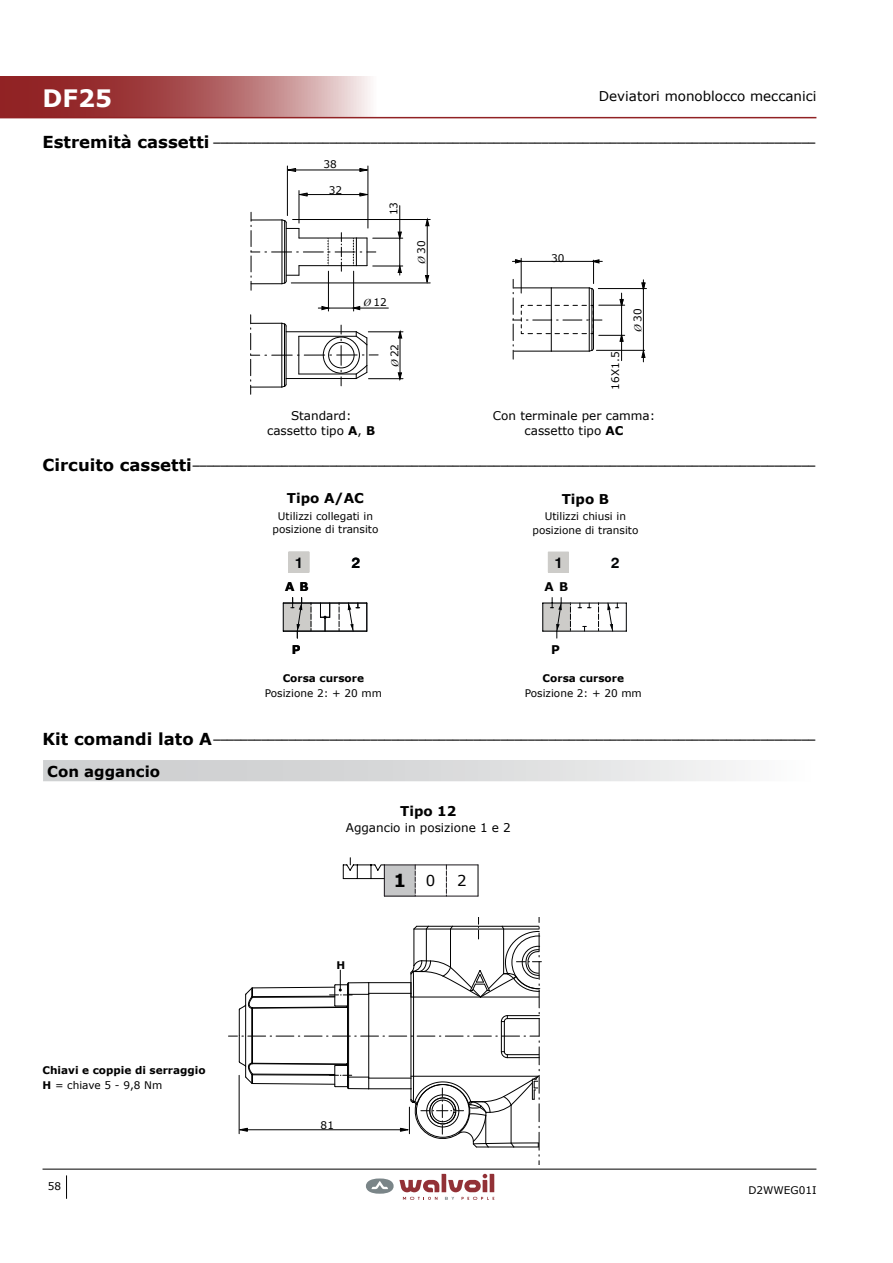
<style>
.page{position:relative;width:893px;height:1263px;background:#fff}
.page>*{position:absolute;margin:0;border:0;box-sizing:border-box;transform-origin:0 0}
.t1{font:700 24px "Verdana";color:#fff}
.t2{font:700 18px "Helvetica";color:#010305}
.t3{font:700 18px "Verdana";color:#000}
.t4{font:700 18px "Helvetica";color:#010305;scale:.96 1}
.t5{font:700 15.15px "Helvetica";color:#010305}
.t6{font:700 15px "Verdana";color:#000}
.t7{font:15px "Verdana";color:#000}
.t8{font:13.5px "Verdana";color:#000}
.t9{font:700 13.5px "Verdana";color:#000}
.t10{font:12px/15px "Verdana";color:#000;text-align:center}
.t11{font:700 12px "Verdana";color:#000}
.t12{font:10.5px/13.5px "Verdana";color:#000;text-align:center}
.t13{font:700 10.5px "Verdana";color:#000}
.t14{font:700 9.6px "Verdana";color:#000}
.s1{font-size:16.5px}
.s2{font-family:"Times New Roman";font-style:italic}
.s3{font-weight:700}
.s4{font-weight:400;font-size:15px}
</style>
<div class="page">
<svg style="left:0;top:77px;width:378px;height:40px;background:#b16465"></svg>
<hr style="left:0;top:117px;width:816px;height:1px;background:#912224">
<hr style="left:43px;top:1169px;width:773px;height:1px;background:#000">
<svg style="left:66px;top:1175px;width:1px;height:24px"></svg>
<div style="left:366px;top:1178px;width:28px;height:16px;background:#7a8588;border-radius:50%"></div>
<svg style="left:371px;top:1181px;width:17px;height:8px"></svg>
<svg style="left:399px;top:1174px;width:95px;height:26px"></svg>
<hr style="left:353px;top:271px;width:1px;height:40px;background:#000">
<hr style="left:328px;top:271px;width:1px;height:40px;background:#000">
<hr style="left:318px;top:308px;width:70px;height:1px;background:#000">
<hr style="left:373px;top:238px;width:30px;height:1px;background:#000">
<hr style="left:373px;top:266px;width:30px;height:1px;background:#000">
<hr style="left:399px;top:206px;width:1px;height:69px;background:#000">
<svg style="left:398px;top:266px;width:4px;height:7px"></svg>
<svg style="left:398px;top:232px;width:4px;height:7px"></svg>
<hr style="left:293px;top:219px;width:137px;height:1px;background:#000">
<hr style="left:291px;top:283px;width:139px;height:1px;background:#000">
<hr style="left:427px;top:220px;width:1px;height:58px;background:#000">
<svg style="left:425px;top:275px;width:4px;height:7px"></svg>
<svg style="left:425px;top:220px;width:4px;height:6px"></svg>
<hr style="left:299px;top:191px;width:1px;height:32px;background:#000">
<hr style="left:368px;top:166px;width:1px;height:62px;background:#000">
<svg style="left:359px;top:193px;width:9px;height:3px"></svg>
<hr style="left:303px;top:194px;width:60px;height:1px;background:#000">
<svg style="left:299px;top:193px;width:9px;height:3px"></svg>
<hr style="left:287px;top:166px;width:1px;height:50px;background:#000">
<svg style="left:359px;top:168px;width:9px;height:4px"></svg>
<hr style="left:292px;top:170px;width:71px;height:1px;background:#000">
<svg style="left:288px;top:168px;width:8px;height:4px"></svg>
<svg style="left:251px;top:212px;width:125px;height:78px"></svg>
<svg style="left:250px;top:306px;width:128px;height:88px"></svg>
<hr style="left:368px;top:332px;width:35px;height:1px;background:#000">
<hr style="left:368px;top:378px;width:35px;height:1px;background:#000">
<hr style="left:400px;top:332px;width:1px;height:47px;background:#000">
<svg style="left:398px;top:372px;width:4px;height:8px"></svg>
<svg style="left:398px;top:331px;width:4px;height:7px"></svg>
<div style="left:283px;top:603px;width:28px;height:28px;background:#cdccc9"></div>
<div style="left:283px;top:603px;width:28px;height:28px;border:1px solid #cdccc9"></div>
<svg style="left:283px;top:604px;width:1px;height:27px"></svg>
<svg style="left:311px;top:604px;width:1px;height:27px"></svg>
<svg style="left:339px;top:604px;width:1px;height:27px"></svg>
<div style="left:289px;top:552px;width:20px;height:20px;background:#cdccc9"></div>
<svg style="left:367px;top:603px;width:1px;height:28px"></svg>
<hr style="left:283px;top:631px;width:84px;height:1px;background:#010305">
<hr style="left:283px;top:603px;width:84px;height:1px;background:#010305">
<svg style="left:290px;top:597px;width:12px;height:41px"></svg>
<svg style="left:320px;top:603px;width:10px;height:28px"></svg>
<svg style="left:348px;top:603px;width:12px;height:28px"></svg>
<div style="left:543px;top:603px;width:27px;height:28px;background:#cdccc9"></div>
<svg style="left:598px;top:604px;width:1px;height:27px"></svg>
<div style="left:548px;top:552px;width:20px;height:20px;background:#cdccc9"></div>
<div style="left:548px;top:552px;width:21px;height:20px;border:1px solid #cdccc9"></div>
<div style="left:543px;top:603px;width:28px;height:28px;border:1px solid #cdccc9"></div>
<svg style="left:626px;top:603px;width:1px;height:28px"></svg>
<svg style="left:542px;top:603px;width:1px;height:28px"></svg>
<hr style="left:543px;top:631px;width:83px;height:1px;background:#010305">
<hr style="left:543px;top:603px;width:83px;height:1px;background:#010305">
<svg style="left:607px;top:603px;width:12px;height:28px"></svg>
<svg style="left:550px;top:597px;width:12px;height:41px"></svg>
<svg style="left:578px;top:603px;width:13px;height:5px"></svg>
<svg style="left:583px;top:626px;width:3px;height:5px"></svg>
<hr style="left:521px;top:258px;width:1px;height:35px;background:#000">
<hr style="left:512px;top:261px;width:90px;height:1px;background:#000">
<hr style="left:621px;top:293px;width:1px;height:68px;background:#000">
<svg style="left:513px;top:259px;width:112px;height:100px"></svg>
<hr style="left:598px;top:288px;width:48px;height:1px;background:#000">
<hr style="left:596px;top:350px;width:49px;height:1px;background:#000">
<hr style="left:643px;top:280px;width:1px;height:82px;background:#000">
<svg style="left:641px;top:350px;width:4px;height:8px"></svg>
<svg style="left:641px;top:282px;width:4px;height:8px"></svg>
<div style="left:43px;top:765px;width:774px;height:17px;background:#f4f4f4"></div>
<div style="left:43px;top:760px;width:774px;height:21px;background:linear-gradient(to right,#c6c8c9,#f5f5f5)"></div>
<div style="left:384px;top:865px;width:31px;height:31px;background:#c6c7c8"></div>
<hr style="left:384px;top:865px;width:1px;height:31px;background:#1b171c">
<hr style="left:384px;top:865px;width:94px;height:1px;background:#1b171c">
<hr style="left:384px;top:896px;width:94px;height:1px;background:#1b171c">
<svg style="left:446px;top:865px;width:1px;height:31px"></svg>
<svg style="left:415px;top:865px;width:1px;height:31px"></svg>
<svg style="left:343px;top:857px;width:42px;height:22px"></svg>
<hr style="left:478px;top:865px;width:1px;height:31px;background:#000">
<svg style="left:228px;top:917px;width:313px;height:248px"></svg>
<h1 class="t1" style="left:43px;top:81px;width:71px">DF25</h1>
<h3 class="t8" style="left:599px;top:87px;width:219px">Deviatori monoblocco meccanici</h3>
<p class="t14" style="left:43px;top:132px;width:774px"><span class="s1">Estremità cassetti</span> ________________________________________________________________________________________</p>
<p class="t12" style="left:324px;top:157px;width:15px">38</p>
<p class="t12" style="left:329px;top:183px;width:15px">32</p>
<p class="t12" style="left:387px;top:215px;width:15px;rotate:-90deg">13</p>
<p class="t12" style="left:363px;top:295px;width:25px"><span class="s2">Ø</span> 12</p>
<p class="t12" style="left:388px;top:367px;width:25px;rotate:-90deg"><span class="s2">Ø</span> 22</p>
<p class="t12" style="left:415px;top:264px;width:25px;rotate:-90deg"><span class="s2">Ø</span> 30</p>
<p class="t12" style="left:551px;top:251px;width:15px">30</p>
<p class="t12" style="left:609px;top:390px;width:40px;rotate:-90deg">16X1.5</p>
<p class="t12" style="left:631px;top:332px;width:25px;rotate:-90deg"><span class="s2">Ø</span> 30</p>
<p class="t10" style="left:267px;top:408px;width:110px">Standard: cassetto tipo <span class="s3">A</span>, <span class="s3">B</span></p>
<p class="t10" style="left:493px;top:408px;width:164px">Con terminale per camma: cassetto tipo <span class="s3">AC</span></p>
<p class="t14" style="left:43px;top:455px;width:774px"><span class="s1">Circuito cassetti</span>___________________________________________________________________________________________</p>
<h2 class="t2" style="left:272px;top:459px;width:51px">3 way</h2>
<h2 class="t2" style="left:290px;top:459px;width:51px">3 way</h2>
<h3 class="t9" style="left:287px;top:489px;width:79px">Tipo A/AC</h3>
<p class="t12" style="left:272px;top:509px;width:107px">Utilizzi collegati in posizione di transito</p>
<h2 class="t4" style="left:315px;top:489px;width:34px">A A</h2>
<h2 class="t4" style="left:560px;top:492px;width:34px">B B</h2>
<h3 class="t9" style="left:562px;top:489px;width:49px">Tipo B</h3>
<p class="t12" style="left:532px;top:509px;width:107px">Utilizzi chiusi in posizione di transito</p>
<h3 class="t7" style="left:549px;top:514px;width:11px">2</h3>
<h2 class="t3" style="left:341px;top:550px;width:43px">1 <span class="s4">0</span></h2>
<h2 class="t3" style="left:525px;top:552px;width:44px">1 <span class="s4">2</span></h2>
<h3 class="t5" style="left:295px;top:553px;width:10px">1</h3>
<h3 class="t5" style="left:352px;top:553px;width:10px">2</h3>
<h3 class="t5" style="left:554px;top:553px;width:10px">1</h3>
<h3 class="t5" style="left:611px;top:553px;width:10px">2</h3>
<p class="t11" style="left:285px;top:578px;width:25px">A B</p>
<p class="t11" style="left:303px;top:578px;width:25px">A B</p>
<p class="t11" style="left:526px;top:578px;width:25px">A B</p>
<p class="t11" style="left:544px;top:578px;width:25px">A B</p>
<p class="t11" style="left:292px;top:641px;width:10px">P</p>
<p class="t11" style="left:551px;top:641px;width:10px">P</p>
<p class="t13" style="left:283px;top:670px;width:83px">Corsa cursore</p>
<p class="t12" style="left:265px;top:686px;width:119px">Posizione 2: + 20 mm</p>
<p class="t13" style="left:543px;top:670px;width:83px">Corsa cursore</p>
<p class="t12" style="left:525px;top:686px;width:119px">Posizione 2: + 20 mm</p>
<p class="t14" style="left:43px;top:729px;width:774px"><span class="s1">Kit comandi lato A</span>________________________________________________________________________________________</p>
<h2 class="t3" style="left:551px;top:729px;width:42px">1 <span class="s4">0</span></h2>
<h3 class="t7" style="left:614px;top:731px;width:11px">2</h3>
<h3 class="t6" style="left:47px;top:761px;width:114px">Con aggancio</h3>
<p class="t13" style="left:43px;top:1062px;width:165px">Chiavi e coppie di serraggio</p>
<p class="t11" style="left:147px;top:1071px;width:19px">V1</p>
<p class="t12" style="left:43px;top:1078px;width:121px"><span class="s3">H</span> = chiave 5 - 9,8 Nm</p>
<p class="t12" style="left:48px;top:1179px;width:15px">58</p>
<h3 class="t9" style="left:400px;top:801px;width:58px">Tipo 12</h3>
<p class="t10" style="left:346px;top:820px;width:167px">Aggancio in posizione 1 e 2</p>
<p class="t13" style="left:336px;top:957px;width:10px">H</p>
<h2 class="t3" style="left:394px;top:868px;width:43px">1 <span class="s4">0</span></h2>
<h3 class="t7" style="left:457px;top:870px;width:11px">2</h3>
<p class="t12" style="left:321px;top:1118px;width:15px">81</p>
<p class="t12" style="left:748px;top:1184px;width:70px">D2WWEG01I</p>
</div>
